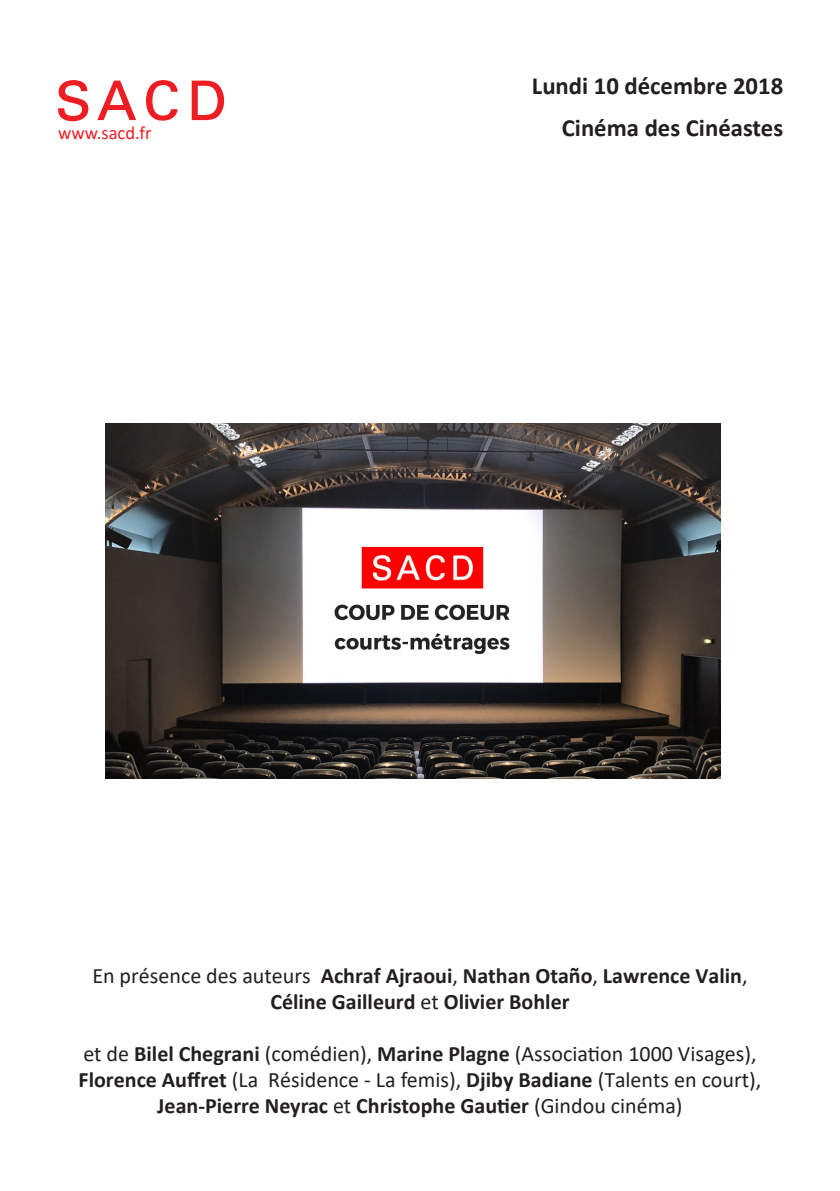
<style>
.page{position:relative;width:840px;height:1191px;background:#fff}
.page>*{position:absolute;margin:0;border:0;box-sizing:border-box;transform-origin:0 0}
.t1{font:700 24.8px "Calibri";color:#231f20}
.t2{font:700 22px "Calibri";color:#231f20}
.t3{font:22px "Calibri";color:#231f20}
.t4{font:18.6px "Calibri";color:#ee1d23}
.s1{font-weight:400}
.s2{font-weight:700}
</style>
<div class="page">
<svg style="left:58px;top:80px;width:30px;height:41px"></svg>
<svg style="left:97px;top:81px;width:39px;height:39px"></svg>
<svg style="left:146px;top:80px;width:31px;height:41px"></svg>
<svg style="left:192px;top:81px;width:32px;height:39px"></svg>
<img style="left:105px;top:423px;width:615px;height:355px">
<p class="t1" style="left:531px;top:69px;width:253px">Lundi 10 décembre 2018</p>
<p class="t4" style="left:58px;top:120px;width:95px">www.sacd.fr</p>
<p class="t1" style="left:561px;top:110px;width:223px">Cinéma des Cinéastes</p>
<p class="t2" style="left:92px;top:959px;width:656px"><span class="s1">En présence des auteurs</span> Achraf Ajraoui<span class="s1">,</span> Nathan Otaño<span class="s1">,</span> Lawrence Valin<span class="s1">,</span></p>
<p class="t2" style="left:270px;top:985px;width:300px">Céline Gailleurd <span class="s1">et</span> Olivier Bohler</p>
<p class="t3" style="left:83px;top:1038px;width:674px">et de <span class="s2">Bilel Chegrani</span> (comédien), <span class="s2">Marine Plagne</span> (Association 1000 Visages),</p>
<p class="t3" style="left:78px;top:1064px;width:684px"><span class="s2">Florence Auffret</span> (La Résidence - La femis), <span class="s2">Djiby Badiane</span> (Talents en court),</p>
<p class="t2" style="left:157px;top:1089px;width:526px">Jean-Pierre Neyrac <span class="s1">et</span> Christophe Gautier <span class="s1">(Gindou cinéma)</span></p>
</div>
